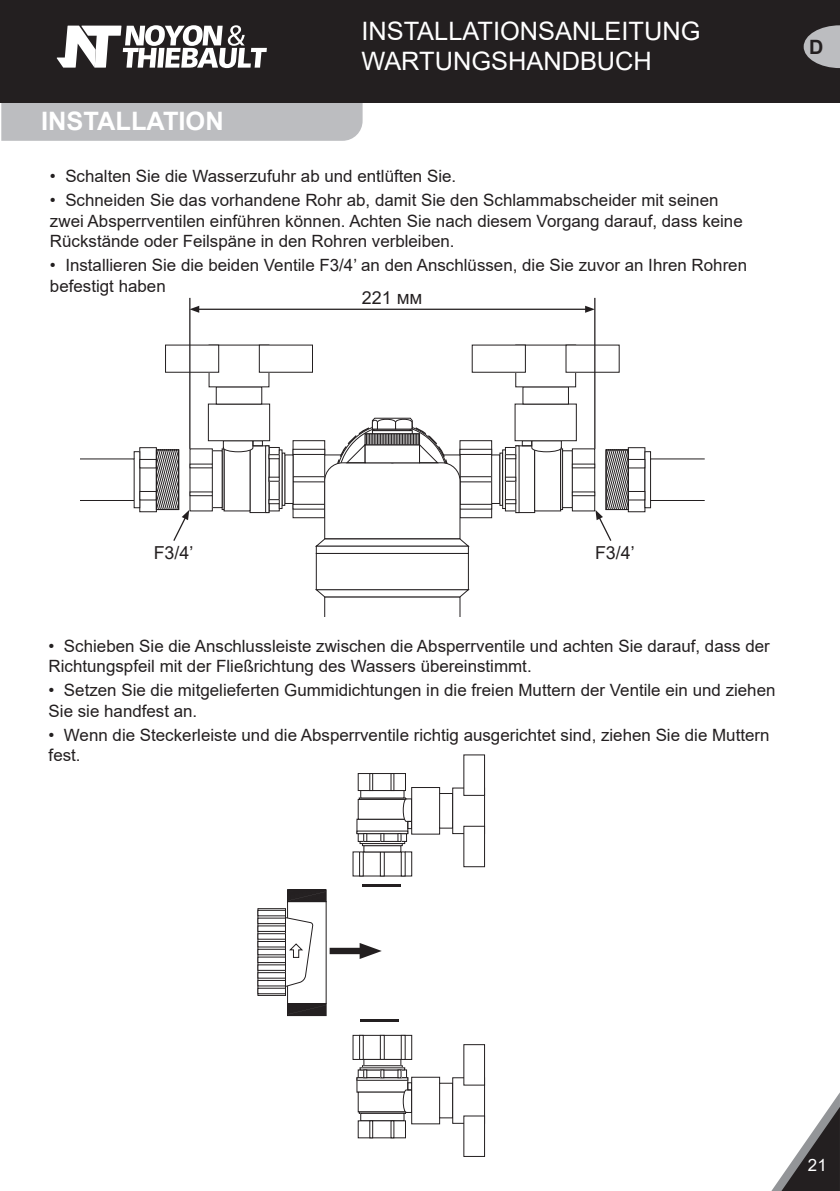
<style>
.page{position:relative;width:840px;height:1191px;background:#fff}
.page>*{position:absolute;margin:0;border:0;box-sizing:border-box;transform-origin:0 0}
.t1{font:25.4px/30.4px "Arial";color:#fff}
.t2{font:700 25.4px "Arial";color:#fff}
.t3{font:700 19.8px "Arial";color:#231f20}
.t4{font:17.8px "Arial";color:#231f20}
.t5{font:17px/20.2px "Arial";color:#231f20}
.t6{font:17px "Arial";color:#fff}
</style>
<div class="page">
<svg style="left:771px;top:1094px;width:68px;height:97px"></svg>
<div style="left:1px;top:102px;width:361px;height:39px;background:#bcbdc0"></div>
<div style="left:0;top:0;width:839px;height:102px;background:#231f20"></div>
<svg style="left:57px;top:25px;width:210px;height:43px"></svg>
<div style="left:292px;top:440px;width:33px;height:78px;border:1px solid #231f20"></div>
<div style="left:292px;top:504px;width:33px;height:5px;border:1px solid #231f20"></div>
<div style="left:292px;top:476px;width:33px;height:6px;border:1px solid #231f20"></div>
<div style="left:292px;top:449px;width:33px;height:6px;border:1px solid #231f20"></div>
<div style="left:268px;top:447px;width:11px;height:64px;border:1px solid #231f20"></div>
<div style="left:249px;top:445px;width:20px;height:68px;border:1px solid #231f20"></div>
<div style="left:265px;top:445px;width:4px;height:68px;border:1px solid #231f20"></div>
<div style="left:223px;top:447px;width:27px;height:64px;border:1px solid #231f20"></div>
<div style="left:222px;top:448px;width:2px;height:62px;border:1px solid #231f20"></div>
<div style="left:212px;top:450px;width:10px;height:58px;border:1px solid #231f20"></div>
<div style="left:139px;top:447px;width:18px;height:65px;border:1px solid #231f20"></div>
<div style="left:281px;top:453px;width:4px;height:52px;border:1px solid #231f20"></div>
<div style="left:279px;top:449px;width:3px;height:60px;border:1px solid #231f20"></div>
<div style="left:268px;top:499px;width:11px;height:5px;border:1px solid #231f20"></div>
<div style="left:268px;top:454px;width:11px;height:5px;border:1px solid #231f20"></div>
<div style="left:139px;top:491px;width:17px;height:9px;border:1px solid #231f20"></div>
<div style="left:139px;top:459px;width:17px;height:9px;border:1px solid #231f20"></div>
<svg style="left:222px;top:441px;width:31px;height:11px"></svg>
<div style="left:252px;top:440px;width:10px;height:6px;border:1px solid #231f20"></div>
<div style="left:208px;top:404px;width:62px;height:37px;border:1px solid #231f20"></div>
<div style="left:165px;top:345px;width:54px;height:27px;border:1px solid #231f20"></div>
<div style="left:189px;top:491px;width:23px;height:5px;border:1px solid #231f20"></div>
<div style="left:156px;top:449px;width:23px;height:61px;border:1px solid #231f20"></div>
<div style="left:459px;top:440px;width:32px;height:78px;border:1px solid #231f20"></div>
<div style="left:459px;top:504px;width:32px;height:5px;border:1px solid #231f20"></div>
<div style="left:459px;top:476px;width:32px;height:6px;border:1px solid #231f20"></div>
<div style="left:459px;top:449px;width:32px;height:6px;border:1px solid #231f20"></div>
<div style="left:491px;top:454px;width:9px;height:50px;border:1px solid #231f20"></div>
<div style="left:505px;top:447px;width:11px;height:64px;border:1px solid #231f20"></div>
<div style="left:515px;top:445px;width:4px;height:68px;border:1px solid #231f20"></div>
<div style="left:534px;top:447px;width:26px;height:64px;border:1px solid #231f20"></div>
<div style="left:560px;top:448px;width:2px;height:62px;border:1px solid #231f20"></div>
<div style="left:562px;top:450px;width:10px;height:58px;border:1px solid #231f20"></div>
<div style="left:571px;top:448px;width:23px;height:63px;border:1px solid #231f20"></div>
<div style="left:627px;top:447px;width:18px;height:65px;border:1px solid #231f20"></div>
<div style="left:644px;top:451px;width:6px;height:57px;border:1px solid #231f20"></div>
<div style="left:650px;top:458px;width:54px;height:43px;border:1px solid #231f20"></div>
<div style="left:499px;top:453px;width:3px;height:52px;border:1px solid #231f20"></div>
<div style="left:502px;top:449px;width:3px;height:60px;border:1px solid #231f20"></div>
<div style="left:505px;top:477px;width:11px;height:4px;border:1px solid #231f20"></div>
<div style="left:505px;top:499px;width:11px;height:5px;border:1px solid #231f20"></div>
<div style="left:505px;top:454px;width:11px;height:5px;border:1px solid #231f20"></div>
<div style="left:627px;top:491px;width:17px;height:9px;border:1px solid #231f20"></div>
<div style="left:627px;top:459px;width:17px;height:9px;border:1px solid #231f20"></div>
<svg style="left:531px;top:441px;width:30px;height:11px"></svg>
<div style="left:521px;top:440px;width:10px;height:6px;border:1px solid #231f20"></div>
<div style="left:514px;top:404px;width:62px;height:37px;border:1px solid #231f20"></div>
<div style="left:571px;top:491px;width:23px;height:5px;border:1px solid #231f20"></div>
<div style="left:605px;top:449px;width:23px;height:61px;border:1px solid #231f20"></div>
<svg style="left:314px;top:417px;width:155px;height:130px"></svg>
<svg style="left:315px;top:589px;width:155px;height:28px"></svg>
<div style="left:316px;top:546px;width:152px;height:8px;border:1px solid #231f20"></div>
<div style="left:316px;top:553px;width:152px;height:37px;border:1px solid #231f20"></div>
<hr style="left:189px;top:298px;width:1px;height:151px;background:#231f20">
<hr style="left:594px;top:298px;width:1px;height:151px;background:#231f20">
<hr style="left:197px;top:309px;width:390px;height:1px;background:#231f20">
<svg style="left:584px;top:306px;width:10px;height:7px"></svg>
<svg style="left:189px;top:306px;width:10px;height:7px"></svg>
<svg style="left:595px;top:450px;width:33px;height:91px"></svg>
<svg style="left:156px;top:450px;width:33px;height:91px"></svg>
<div style="left:359px;top:851px;width:4px;height:25px;border:1px solid #231f20"></div>
<div style="left:380px;top:851px;width:4px;height:25px;border:1px solid #231f20"></div>
<div style="left:401px;top:851px;width:4px;height:25px;border:1px solid #231f20"></div>
<div style="left:356px;top:819px;width:52px;height:15px;border:1px solid #231f20"></div>
<div style="left:356px;top:831px;width:52px;height:3px;border:1px solid #231f20"></div>
<div style="left:359px;top:797px;width:46px;height:2px;border:1px solid #231f20"></div>
<div style="left:360px;top:790px;width:44px;height:8px;border:1px solid #231f20"></div>
<div style="left:362px;top:843px;width:40px;height:3px;border:1px solid #231f20"></div>
<div style="left:359px;top:841px;width:46px;height:2px;border:1px solid #231f20"></div>
<div style="left:439px;top:793px;width:13px;height:35px;border:1px solid #231f20"></div>
<div style="left:452px;top:788px;width:32px;height:46px;border:1px solid #231f20"></div>
<div style="left:463px;top:826px;width:21px;height:40px;background:#fff"></div>
<div style="left:463px;top:826px;width:21px;height:41px;border:1px solid #231f20"></div>
<div style="left:463px;top:755px;width:21px;height:40px;background:#fff"></div>
<svg style="left:362px;top:773px;width:50px;height:68px"></svg>
<div style="left:369px;top:773px;width:4px;height:17px;border:1px solid #231f20"></div>
<div style="left:352px;top:1035px;width:60px;height:24px;border:1px solid #231f20"></div>
<div style="left:359px;top:1035px;width:4px;height:24px;border:1px solid #231f20"></div>
<div style="left:380px;top:1035px;width:4px;height:24px;border:1px solid #231f20"></div>
<div style="left:401px;top:1035px;width:4px;height:24px;border:1px solid #231f20"></div>
<div style="left:363px;top:1059px;width:38px;height:7px;border:1px solid #231f20"></div>
<div style="left:356px;top:1077px;width:52px;height:3px;border:1px solid #231f20"></div>
<div style="left:359px;top:1111px;width:46px;height:2px;border:1px solid #231f20"></div>
<div style="left:360px;top:1113px;width:44px;height:8px;border:1px solid #231f20"></div>
<div style="left:358px;top:1120px;width:47px;height:18px;border:1px solid #231f20"></div>
<div style="left:362px;top:1065px;width:40px;height:3px;border:1px solid #231f20"></div>
<svg style="left:380px;top:1069px;width:4px;height:9px"></svg>
<svg style="left:363px;top:1069px;width:4px;height:9px"></svg>
<svg style="left:397px;top:1069px;width:15px;height:44px"></svg>
<div style="left:411px;top:1077px;width:28px;height:47px;border:1px solid #231f20"></div>
<div style="left:439px;top:1083px;width:13px;height:35px;border:1px solid #231f20"></div>
<div style="left:452px;top:1077px;width:32px;height:46px;border:1px solid #231f20"></div>
<div style="left:463px;top:1044px;width:21px;height:41px;background:#fff"></div>
<div style="left:463px;top:1116px;width:21px;height:40px;background:#fff"></div>
<div style="left:369px;top:1120px;width:4px;height:18px;border:1px solid #231f20"></div>
<div style="left:287px;top:889px;width:39px;height:13px;border:1px solid #231f20"></div>
<div style="left:257px;top:908px;width:28px;height:87px;border:1px solid #231f20"></div>
<svg style="left:285px;top:917px;width:28px;height:70px"></svg>
<div style="left:257px;top:918px;width:28px;height:6px;border:1px solid #231f20"></div>
<div style="left:257px;top:941px;width:28px;height:6px;border:1px solid #231f20"></div>
<div style="left:257px;top:933px;width:28px;height:6px;border:1px solid #231f20"></div>
<div style="left:257px;top:910px;width:28px;height:6px;border:1px solid #231f20"></div>
<div style="left:257px;top:949px;width:28px;height:6px;border:1px solid #231f20"></div>
<div style="left:257px;top:972px;width:28px;height:6px;border:1px solid #231f20"></div>
<div style="left:257px;top:980px;width:28px;height:6px;border:1px solid #231f20"></div>
<div style="left:257px;top:988px;width:28px;height:6px;border:1px solid #231f20"></div>
<svg style="left:287px;top:890px;width:39px;height:11px"></svg>
<svg style="left:287px;top:1003px;width:39px;height:12px"></svg>
<hr style="left:362px;top:884px;width:39px;height:2px;background:#231f20">
<hr style="left:360px;top:1019px;width:39px;height:2px;background:#231f20">
<div style="left:329px;top:947px;width:39px;height:7px;background:#231f20"></div>
<svg style="left:359px;top:943px;width:22px;height:16px"></svg>
<svg style="left:803px;top:25px;width:36px;height:43px"></svg>
<h1 class="t1" style="left:361px;top:15px;width:340px">INSTALLATIONSANLEITUNG<br>WARTUNGSHANDBUCH</h1>
<h1 class="t2" style="left:41px;top:103px;width:184px">INSTALLATION</h1>
<p class="t5" style="left:50px;top:166px;width:407px">• Schalten Sie die Wasserzufuhr ab und entlüften Sie.</p>
<p class="t5" style="left:50px;top:190px;width:694px">• Schneiden Sie das vorhandene Rohr ab, damit Sie den Schlammabscheider mit seinen zwei Absperrventilen einführen können. Achten Sie nach diesem Vorgang darauf, dass keine<br>Rückstände oder Feilspäne in den Rohren verbleiben.</p>
<p class="t5" style="left:50px;top:255px;width:698px">• Installieren Sie die beiden Ventile F3/4’ an den Anschlüssen, die Sie zuvor an Ihren Rohren befestigt haben</p>
<p class="t4" style="left:361px;top:286px;width:62px">221 mm</p>
<p class="t3" style="left:808px;top:33px;width:16px">D</p>
<p class="t4" style="left:154px;top:540px;width:41px">F3/4’</p>
<p class="t4" style="left:594px;top:540px;width:41px">F3/4’</p>
<p class="t5" style="left:49px;top:635px;width:722px">• Schieben Sie die Anschlussleiste zwischen die Absperrventile und achten Sie darauf, dass der<br>Richtungspfeil mit der Fließrichtung des Wassers übereinstimmt.</p>
<p class="t5" style="left:49px;top:680px;width:728px">• Setzen Sie die mitgelieferten Gummidichtungen in die freien Muttern der Ventile ein und ziehen<br>Sie sie handfest an.</p>
<p class="t5" style="left:49px;top:724px;width:722px">• Wenn die Steckerleiste und die Absperrventile richtig ausgerichtet sind, ziehen Sie die Muttern fest.</p>
<p class="t6" style="left:807px;top:1153px;width:20px">21</p>
</div>
